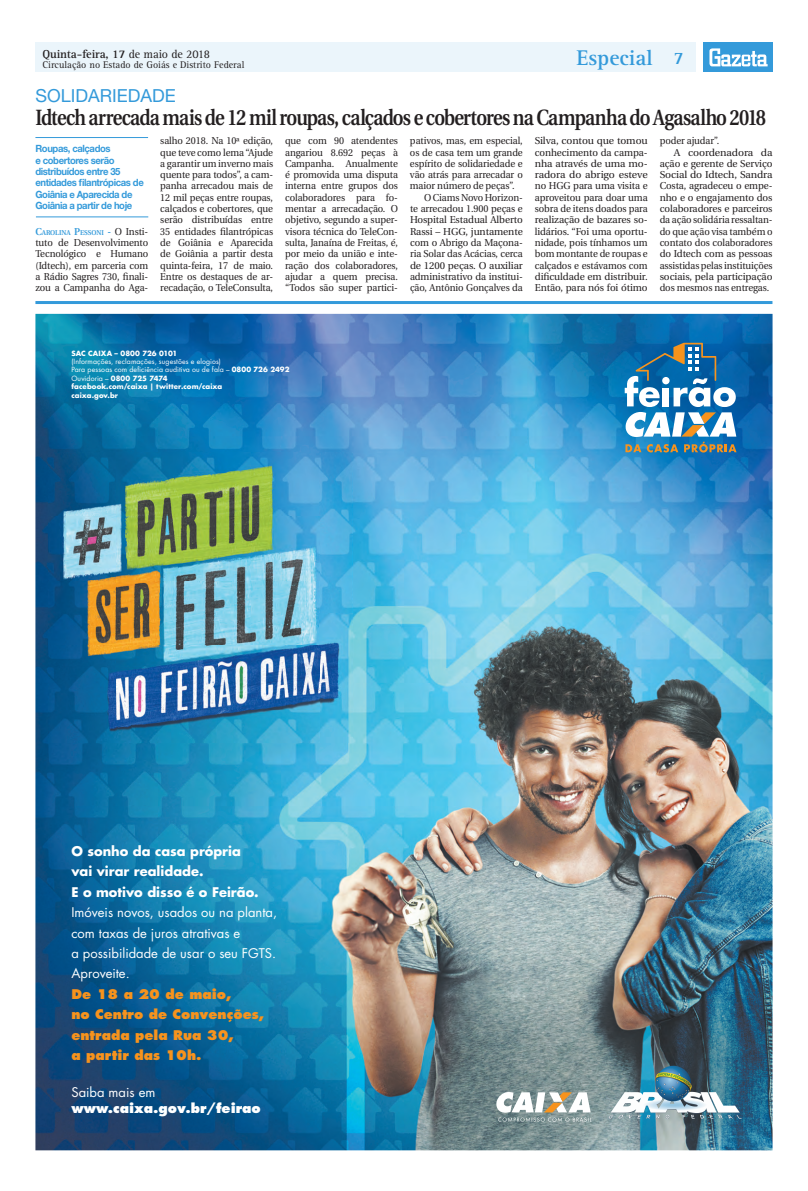
<style>
.page{position:relative;width:808px;height:1191px;background:#fff}
.page>*{position:absolute;margin:0;border:0;box-sizing:border-box;transform-origin:0 0}
.Manchete{font:600 22px "Utopia";letter-spacing:-.045em;color:#231f20;scale:.85 1}
.t1{font:700 22px "Rotis Serif";color:#349ada}
.Retranca{font:18px "Helvetica Neue";color:#349ada}
.t2{font:700 18px "Rotis Serif";color:#349ada}
.t3{font:13px/20.4px "Futura Std";color:#fff}
.t4{font:800 13px/15.6px "Futura Std";color:#fff}
.t5{font:700 12px "Rotis Serif";letter-spacing:-.01em;color:#231f20}
.Repórter{font:10px/11.3px "Utopia";letter-spacing:-.01em;color:#231f20;text-align:justify;scale:.95 1}
.TExto_Corrido{font:10px/11.3px "Utopia";letter-spacing:-.01em;color:#231f20;text-align:justify}
.TExto_Corrido-2{font:10px/11.3px "Utopia";letter-spacing:-.01em;color:#231f20;text-align:justify;scale:1.04 1}
.TExto_Corrido-3{font:10px/11.3px "Utopia";letter-spacing:-.01em;color:#231f20;text-align:justify;scale:.95 1}
.Olho{font:700 10px/11.3px "Helvetica Neue";letter-spacing:-.04em;color:#349ada;scale:.95 1}
.t6{font:10px "Rotis Serif";color:#231f20}
.t7{font:7px/8.4px "Futura Std";letter-spacing:.015em;color:#fff}
.Repórter-2{font:600 7px "Utopia";letter-spacing:-.015em;color:#349ada;scale:.95 1}
.s1{font-weight:400}
.s2{font-size:10px}
.s3{font-weight:400;font-size:10px;color:#231f20}
.s4{font-weight:700}
.s5{font-weight:800;color:#f7931d}
</style>
<div class="page">
<div style="left:35px;top:43px;width:661px;height:29px;background:#ebf5fb"></div>
<div style="left:703px;top:43px;width:69px;height:29px;background:#349ada"></div>
<svg style="left:709px;top:48px;width:59px;height:18px"></svg>
<hr style="left:35px;top:137px;width:113px;height:1px;background:#349ada">
<hr style="left:36px;top:216px;width:112px;height:1px;background:#349ada">
<hr style="left:35px;top:301px;width:737px;height:3px;background:#349ada">
<img style="left:35px;top:314px;width:737px;height:836px">
<svg style="left:625px;top:343px;width:111px;height:109px"></svg>
<svg style="left:496px;top:1092px;width:95px;height:29px"></svg>
<svg style="left:655px;top:1065px;width:36px;height:36px"></svg>
<img style="left:609px;top:1072px;width:133px;height:46px">
<img style="left:49px;top:452px;width:304px;height:290px">
<p class="t5" style="left:43px;top:47px;width:169px">Quinta-feira, 17 <span class="s1">de maio de 2018</span></p>
<p class="t6" style="left:43px;top:59px;width:203px">Circulação no Estado de Goiás e Distrito Federal</p>
<p class="t1" style="left:576px;top:45px;width:78px">Especial</p>
<p class="t2" style="left:674px;top:48px;width:12px">7</p>
<p class="Retranca" style="left:35px;top:85px;width:142px">SOLIDARIEDADE</p>
<p class="Manchete" style="left:35px;top:105px;width:861px">Idtech arrecada mais de 12 mil roupas, calçados e cobertores na Campanha do Agasalho 2018</p>
<p class="Olho" style="left:35px;top:143px;width:116px">Roupas, calçados<br>e cobertores serão distribuídos entre 35 entidades filantrópicas de<br>Goiânia e Aparecida de<br>Goiânia a partir de hoje</p>
<p class="Repórter-2" style="left:35px;top:228px;width:120px"><span class="s2">C</span>AROLINA <span class="s2">P</span>ESSONI <span class="s2">-</span> <span class="s3">O Insti-</span></p>
<p class="Repórter" style="left:35px;top:237px;width:120px">tuto de Desenvolvimento Tecnológico e Humano (Idtech), em parceria com a Rádio Sagres 730, finali&shy;zou a Campanha do Aga-</p>
<p class="Repórter" style="left:160px;top:135px;width:120px">salho 2018. Na 10ª edição, que teve como lema “Ajude a garantir um inverno mais quente para todos”, a cam&shy;panha arrecadou mais de 12 mil peças entre roupas, calçados e cobertores, que serão distribuídas entre 35 entidades filantrópicas de Goiânia e Aparecida de Goiânia a partir desta quinta-feira, 17 de maio.<br>Entre os destaques de ar&shy;recadação, o TeleConsulta,</p>
<p class="Repórter" style="left:285px;top:135px;width:120px">que com 90 atendentes angariou 8.692 peças à Campanha. Anualmente é promovida uma disputa interna entre grupos dos colaboradores para fo&shy;mentar a arrecadação. O objetivo, segundo a super&shy;visora técnica do TeleCon&shy;sulta, Janaína de Freitas, é, por meio da união e inte&shy;ração dos colaboradores, ajudar a quem precisa. “Todos são super partici-</p>
<p class="Repórter" style="left:410px;top:135px;width:120px">pativos, mas, em especial, os de casa tem um grande espírito de solidariedade e vão atrás para arrecadar o maior número de peças”.</p>
<p class="TExto_Corrido-3" style="left:410px;top:192px;width:120px;text-indent:14px">O Ciams Novo Horizon&shy;te arrecadou 1.900 peças e Hospital Estadual Alberto Rassi – HGG, juntamente com o Abrigo da Maçona&shy;ria Solar das Acácias, cerca de 1200 peças. O auxiliar administrativo da institui&shy;ção, Antônio Gonçalves da</p>
<p class="TExto_Corrido" style="left:535px;top:135px;width:114px">Silva, contou que tomou conhecimento da campa&shy;nha através de uma mo&shy;radora do abrigo esteve no HGG para uma visita e aproveitou para doar uma sobra de itens doados para realização de bazares so&shy;lidários. “Foi uma oportu&shy;nidade, pois tínhamos um bom montante de roupas e calçados e estávamos com dificuldade em distribuir.<br>Então, para nós foi ótimo</p>
<p class="TExto_Corrido-3" style="left:660px;top:135px;width:64px">poder ajudar”.</p>
<p class="TExto_Corrido-2" style="left:660px;top:147px;width:110px;text-indent:14px">A coordenadora da ação e gerente de Serviço Social do Idtech, Sandra Costa, agradeceu o empe&shy;nho e o engajamento dos colaboradores e parceiros da ação solidária ressaltan&shy;do que ação visa também o contato dos colaboradores do Idtech com as pessoas assistidas pelas instituições sociais, pela participação dos mesmos nas entregas.</p>
<p class="t7" style="left:71px;top:349px;width:220px"><span class="s4">SAC CAIXA – 0800 726 0101<br></span>(Informações, reclamações, sugestões e elogios)<br>Para pessoas com deficiência auditiva ou de fala – <span class="s4">0800 726 2492<br></span>Ouvidoria – <span class="s4">0800 725 7474<br>facebook.com/caixa | twitter.com/caixa<br>caixa.gov.br</span></p>
<p class="t3" style="left:71px;top:841px;width:207px"><span class="s4">O sonho da casa própria<br>vai virar realidade.<br>E o motivo disso é o Feirão.<br></span>Imóveis novos, usados ou na planta, com taxas de juros atrativas e<br>a possibilidade de usar o seu FGTS.<br>Aproveite.<br><span class="s5">De 18 a 20 de maio,<br>no Centro de Convenções, entrada pela Rua 30,<br>a partir das 10h.</span></p>
<p class="t4" style="left:71px;top:1084px;width:191px"><span class="s1">Saiba mais em </span>www.caixa.gov.br/feirao</p>
</div>
